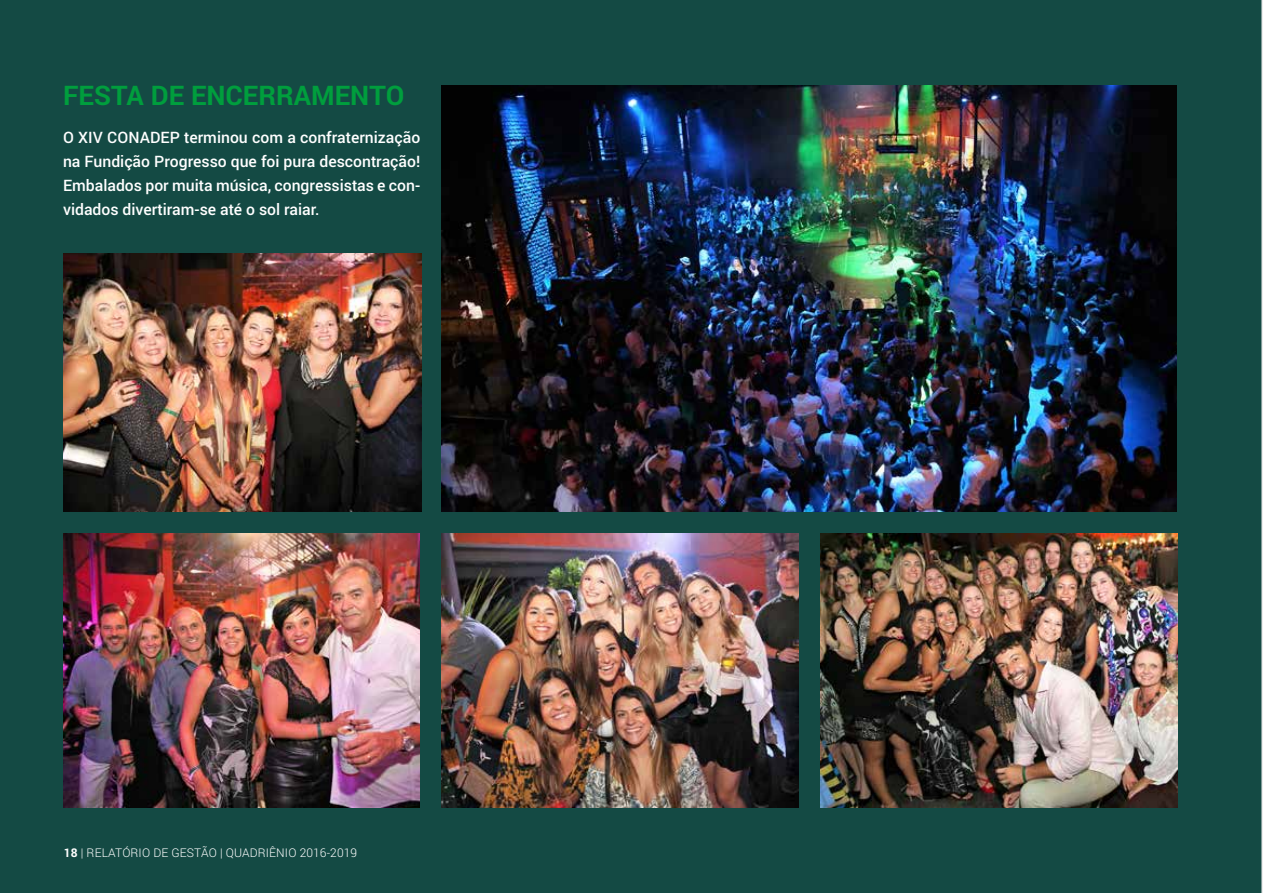
<style>
.page{position:relative;width:1263px;height:893px;background:#144a44}
.page>*{position:absolute;margin:0;border:0;box-sizing:border-box;transform-origin:0 0}
.t1{font:700 27px "Roboto";color:#009e3d}
.t2{font:500 15.75px/24px "Roboto";color:#fff;text-align:justify}
.t3{font:300 12px "Roboto";letter-spacing:.01em;color:#fff}
.s1{font-weight:700}
</style>
<div class="page">
<img style="left:63px;top:534px;width:357px;height:274px">
<img style="left:441px;top:534px;width:358px;height:274px">
<img style="left:820px;top:534px;width:358px;height:274px">
<img style="left:441px;top:85px;width:736px;height:426px">
<img style="left:63px;top:253px;width:359px;height:258px">
<h1 class="t1" style="left:63px;top:77px;width:343px">FESTA DE ENCERRAMENTO</h1>
<p class="t2" style="left:63px;top:124px;width:359px">O XIV CONADEP terminou com a confraternização na Fundição Progresso que foi pura descontração!<br>Embalados por muita música, congressistas e con&shy;vidados divertiram-se até o sol raiar.</p>
<p class="t3" style="left:64px;top:845px;width:295px"><span class="s1">18</span> | RELATÓRIO DE GESTÃO | QUADRIÊNIO 2016-2019</p>
</div>
